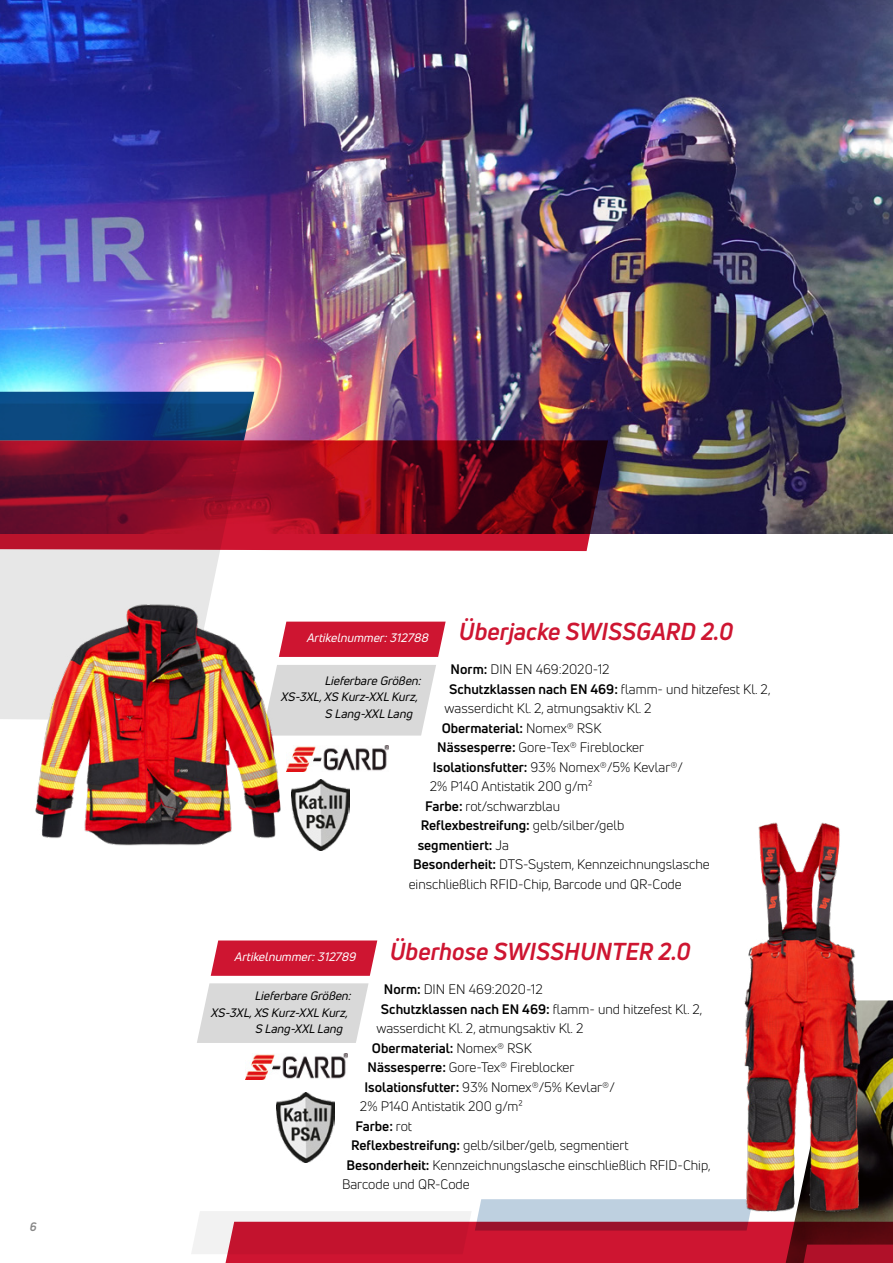
<style>
.page{position:relative;width:893px;height:1263px;background:#fff}
.page>*{position:absolute;margin:0;border:0;box-sizing:border-box;transform-origin:0 0}
.t1{font:italic 700 24px "Uni Neue";color:#ce1531}
.t2{font:13.5px "Uni Neue";color:#000}
.t3{font:700 13.5px "Uni Neue";color:#000}
.t4{font:italic 12px "Uni Neue";color:#000}
.t5{font:italic 12px "Uni Neue";color:#fff}
.t6{font:italic 700 12px "Uni Neue";color:#878787}
.s1{font-weight:700}
.s2{font-weight:400}
</style>
<div class="page">
<img style="left:0;top:0;width:893px;height:534px">
<svg style="left:191px;top:1199px;width:702px;height:64px"></svg>
<div style="left:292px;top:665px;width:144px;height:70px;background:#d9d9d9"></div>
<svg style="left:197px;top:983px;width:172px;height:60px;background:#dcdcdc"></svg>
<img style="left:292px;top:780px;width:57px;height:70px">
<img style="left:277px;top:1092px;width:58px;height:71px">
<div style="left:292px;top:622px;width:154px;height:35px;background:#ce1531"></div>
<svg style="left:211px;top:940px;width:166px;height:36px;background:#d0223d"></svg>
<img style="left:714px;top:822px;width:179px;height:409px">
<svg style="left:252px;top:440px;width:358px;height:111px;background:#7f0d1f"></svg>
<svg style="left:0;top:392px;width:254px;height:48px;background:#114a8a"></svg>
<svg style="left:0;top:404px;width:252px;height:315px;background:#87516b"></svg>
<img style="left:24px;top:590px;width:268px;height:256px">
<img style="left:287px;top:746px;width:101px;height:25px">
<img style="left:246px;top:1054px;width:101px;height:25px">
<p class="t6" style="left:30px;top:1219px;width:8px">6</p>
<h1 class="t1" style="left:306px;top:616px;width:428px"><sub>Artikelnummer:312788</sub> Überjacke SWISSGARD 2.0</h1>
<p class="t2" style="left:451px;top:661px;width:161px"><span class="s1">Norm:</span> DIN EN 469:2020-12</p>
<p class="t3" style="left:449px;top:680px;width:323px">Schutzklassen nach EN 469: <span class="s2">flamm- und hitzefest Kl. 2,</span></p>
<p class="t2" style="left:445px;top:700px;width:208px">wasserdicht Kl. 2, atmungsaktiv Kl. 2</p>
<p class="t3" style="left:442px;top:719px;width:161px">Obermaterial: <span class="s2">Nomex® RSK</span></p>
<p class="t2" style="left:437px;top:739px;width:209px"><span class="s1">Nässesperre:</span> Gore-Tex® Fireblocker</p>
<p class="t2" style="left:433px;top:759px;width:252px"><span class="s1">Isolationsfutter:</span> 93% Nomex®/5% Kevlar®/</p>
<p class="t2" style="left:430px;top:778px;width:164px">2% P140 Antistatik 200 g/m²</p>
<p class="t2" style="left:425px;top:798px;width:136px"><span class="s1">Farbe:</span> rot/schwarzblau</p>
<p class="t3" style="left:421px;top:817px;width:205px">Reflexbestreifung: <span class="s2">gelb/silber/gelb</span></p>
<p class="t3" style="left:418px;top:836px;width:93px">segmentiert: <span class="s2">Ja</span></p>
<p class="t2" style="left:413px;top:856px;width:298px"><span class="s1">Besonderheit:</span> DTS-System, Kennzeichnungslasche</p>
<p class="t2" style="left:409px;top:876px;width:275px">einschließlich RFID-Chip, Barcode und QR-Code</p>
<p class="t4" style="left:324px;top:673px;width:101px">Lieferbare Größen:</p>
<p class="t4" style="left:281px;top:690px;width:142px">XS-3XL,XS Kurz-XXLKurz,</p>
<p class="t4" style="left:325px;top:706px;width:92px">S Lang-XXLLang</p>
<p class="t5" style="left:234px;top:949px;width:126px">Artikelnummer:312789</p>
<h1 class="t1" style="left:390px;top:936px;width:303px">Überhose SWISSHUNTER 2.0</h1>
<p class="t2" style="left:384px;top:981px;width:160px"><span class="s1">Norm:</span> DIN EN 469:2020-12</p>
<p class="t3" style="left:381px;top:1001px;width:323px">Schutzklassen nach EN 469: <span class="s2">flamm- und hitzefest Kl. 2,</span></p>
<p class="t2" style="left:376px;top:1020px;width:208px">wasserdicht Kl. 2, atmungsaktiv Kl. 2</p>
<p class="t3" style="left:372px;top:1040px;width:161px">Obermaterial: <span class="s2">Nomex® RSK</span></p>
<p class="t2" style="left:367px;top:1059px;width:209px"><span class="s1">Nässesperre:</span> Gore-Tex® Fireblocker</p>
<p class="t2" style="left:364px;top:1079px;width:252px"><span class="s1">Isolationsfutter:</span> 93% Nomex®/5% Kevlar®/</p>
<p class="t2" style="left:360px;top:1098px;width:164px">2% P140 Antistatik 200 g/m²</p>
<p class="t3" style="left:355px;top:1117px;width:58px">Farbe: <span class="s2">rot</span></p>
<p class="t2" style="left:351px;top:1137px;width:279px"><span class="s1">Reflexbestreifung:</span> gelb/silber/gelb, segmentiert</p>
<p class="t2" style="left:346px;top:1157px;width:366px"><span class="s1">Besonderheit:</span> Kennzeichnungslasche einschließlich RFID-Chip,</p>
<p class="t2" style="left:342px;top:1176px;width:129px">Barcode und QR-Code</p>
<p class="t4" style="left:254px;top:988px;width:101px">Lieferbare Größen:</p>
<p class="t4" style="left:211px;top:1005px;width:142px">XS-3XL,XS Kurz-XXLKurz,</p>
<p class="t4" style="left:255px;top:1021px;width:92px">S Lang-XXLLang</p>
</div>
